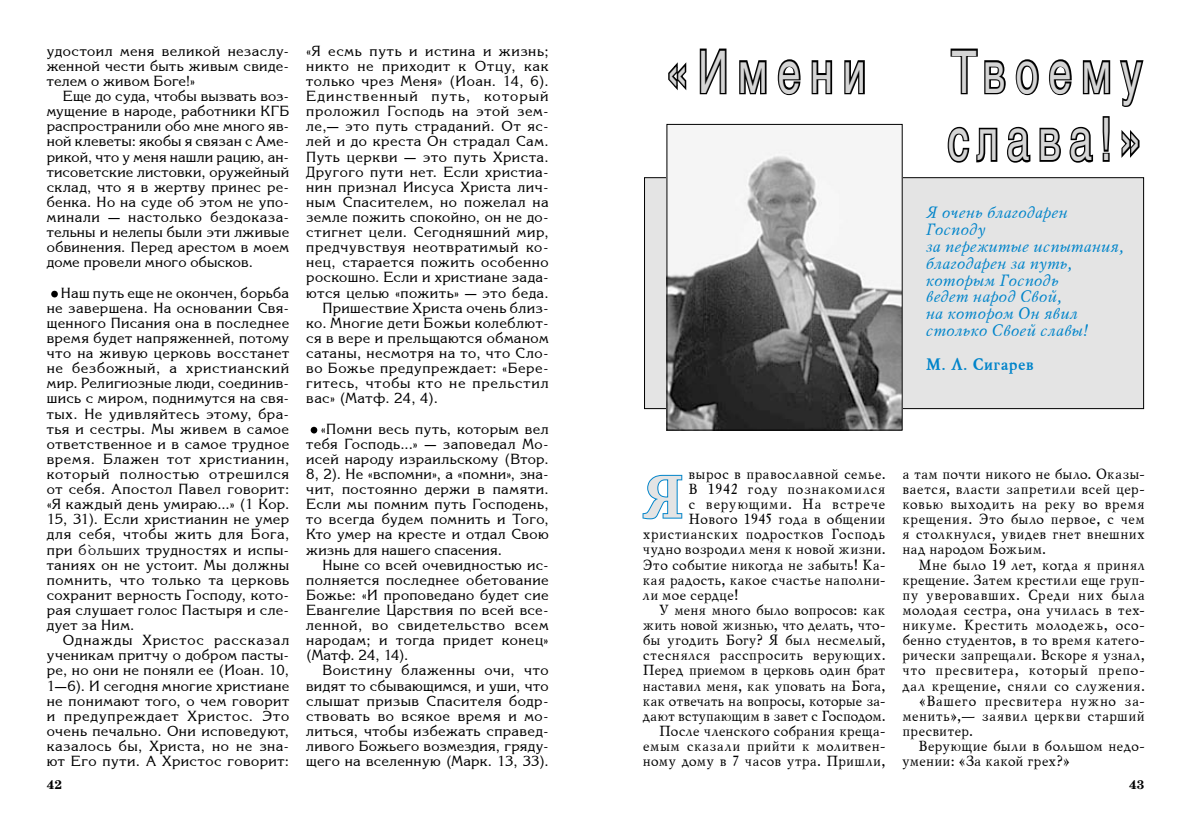
<style>
.page{position:relative;width:1191px;height:830px;background:#fff}
.page>*{position:absolute;margin:0;border:0;box-sizing:border-box;transform-origin:0 0}
.t1{font:67.5px/67.5px "Helvetica AG";letter-spacing:.18em;color:#d5d5d5;scale:.7 1}
.t2{font:67.5px "Helvetica AG";letter-spacing:.205em;color:#d5d5d5;scale:.7 1}
.t3{font:700 62.4px "Baltica";color:#e4e4e4;scale:.95 1}
.t4{font:52.5px "Korneevskaya";color:#000}
.t5{font:italic 16.5px/16.8px "Mysl";letter-spacing:.01em;color:#0084ca}
.t6{font:700 16.5px "Mysl";letter-spacing:.005em;color:#0084ca}
.t7{font:14.25px/15.1px "Korneevskaya";letter-spacing:.035em;color:#000;text-align:justify}
.t8{font:14.25px/15.1px "Mysl";letter-spacing:.025em;color:#000;text-align:justify}
.t9{font:14.25px "Mysl";letter-spacing:.005em;color:#000}
.t10{font:14.25px "Mysl";letter-spacing:.045em;color:#000}
.t11{font:14.25px "Mysl";color:#000}
.t12{font:14.25px "Korneevskaya";letter-spacing:.055em;color:#000}
.t13{font:14.25px "Mysl";letter-spacing:.05em;color:#000}
.t14{font:14.25px "Korneevskaya";letter-spacing:.085em;color:#000}
.t15{font:14.25px "Mysl";letter-spacing:.055em;color:#000}
.t16{font:700 12.6px "Shkolnaya";color:#000}
.s1{color:#17171d}
</style>
<div class="page">
<div style="left:644px;top:177px;width:499px;height:231px;background:#e4e4e4"></div>
<svg style="left:642px;top:474px;width:41px;height:46px"></svg>
<img style="left:668px;top:149px;width:232px;height:279px">
<div style="left:666px;top:124px;width:236px;height:306px;border:1px solid #000"></div>
<svg style="left:668px;top:62px;width:19px;height:28px"></svg>
<svg style="left:699px;top:48px;width:28px;height:47px"></svg>
<svg style="left:739px;top:60px;width:28px;height:35px"></svg>
<svg style="left:777px;top:59px;width:24px;height:37px"></svg>
<svg style="left:811px;top:60px;width:22px;height:35px"></svg>
<svg style="left:844px;top:60px;width:21px;height:35px"></svg>
<svg style="left:950px;top:48px;width:56px;height:47px"></svg>
<svg style="left:1015px;top:59px;width:24px;height:37px"></svg>
<svg style="left:1048px;top:59px;width:24px;height:37px"></svg>
<svg style="left:1082px;top:60px;width:29px;height:35px"></svg>
<svg style="left:1119px;top:60px;width:25px;height:47px"></svg>
<svg style="left:947px;top:126px;width:51px;height:37px"></svg>
<svg style="left:1007px;top:126px;width:24px;height:37px"></svg>
<svg style="left:1039px;top:126px;width:55px;height:37px"></svg>
<svg style="left:1102px;top:116px;width:8px;height:46px"></svg>
<svg style="left:1121px;top:130px;width:19px;height:28px"></svg>
<p class="t7" style="left:47px;top:43px;width:244px">удостоил меня великой незаслу&shy;женной чести быть живым свиде&shy;телем о живом Боге!»</p>
<p class="t7" style="left:47px;top:89px;width:244px;text-indent:16px">Еще до суда, чтобы вызвать воз&shy;мущение в народе, работники КГБ распространили обо мне много яв&shy;ной клеветы: якобы я связан с Аме&shy;рикой, что у меня нашли рацию, ан&shy;тисоветские листовки, оружейный склад, что я в жертву принес ре&shy;бенка. Но на суде об этом не упо&shy;минали — настолько бездоказа&shy;тельны и нелепы были эти лживые обвинения. Перед арестом в моем доме провели много обысков.</p>
<h3 class="t4" style="left:47px;top:248px;width:17px">.</h3>
<p class="t7" style="left:47px;top:285px;width:244px;text-indent:14px">Наш путь еще не окончен, борьба не завершена. На основании Свя&shy;щенного Писания она в последнее время будет напряженней, потому что на живую церковь восстанет не безбожный, а христианский мир. Религиозные люди, соединив&shy;шись с миром, поднимутся на свя&shy;тых. Не удивляйтесь этому, бра&shy;тья и сестры. Мы живем в самое ответственное и в самое трудное время. Блажен тот христианин, который полностью отрешился от себя. Апостол Павел говорит: «Я каждый день умираю...» (1 Кор.<br>15, 31). Если христианин не умер для себя, чтобы жить для Бога, при <span class="s1">б`ольших</span> трудностях и испы&shy;таниях он не устоит. Мы должны помнить, что только та церковь сохранит верность Господу, кото&shy;рая слушает голос Пастыря и сле&shy;дует за Ним.</p>
<p class="t7" style="left:47px;top:632px;width:244px;text-indent:16px">Однажды Христос рассказал ученикам притчу о добром пасты&shy;ре, но они не поняли ее (Иоан. 10, 1—6). И сегодня многие христиане не понимают того, о чем говорит и предупреждает Христос. Это очень печально. Они исповедуют, казалось бы, Христа, но не зна&shy;ют Его пути. А Христос говорит:</p>
<p class="t7" style="left:306px;top:43px;width:244px">«Я есмь путь и истина и жизнь;</p>
<p class="t12" style="left:306px;top:58px;width:244px">никто не приходит к Отцу, как</p>
<p class="t7" style="left:306px;top:73px;width:244px">только чрез Меня» (Иоан. 14, 6).</p>
<p class="t14" style="left:306px;top:88px;width:244px">Единственный путь, который</p>
<p class="t7" style="left:306px;top:104px;width:244px">проложил Господь на этой зем-</p>
<p class="t7" style="left:306px;top:119px;width:244px">ле,— это путь страданий. От яс-</p>
<p class="t7" style="left:306px;top:134px;width:244px">лей и до креста Он страдал Сам.</p>
<p class="t7" style="left:306px;top:149px;width:244px">Путь церкви — это путь Христа.</p>
<p class="t7" style="left:306px;top:164px;width:244px">Другого пути нет. Если христиа-</p>
<p class="t7" style="left:306px;top:179px;width:244px">нин признал Иисуса Христа лич-</p>
<p class="t7" style="left:306px;top:194px;width:244px">ным Спасителем, но пожелал на</p>
<p class="t7" style="left:306px;top:209px;width:244px">земле пожить спокойно, он не до-</p>
<p class="t7" style="left:306px;top:224px;width:244px">стигнет цели. Сегодняшний мир,</p>
<p class="t7" style="left:306px;top:240px;width:244px">предчувствуя неотвратимый ко-</p>
<p class="t7" style="left:306px;top:255px;width:244px">нец, старается пожить особенно</p>
<p class="t7" style="left:306px;top:270px;width:244px">роскошно. Если и христиане зада-</p>
<p class="t7" style="left:306px;top:285px;width:244px">ются целью «пожить» — это беда.</p>
<p class="t7" style="left:322px;top:300px;width:228px">Пришествие Христа очень близ-</p>
<p class="t7" style="left:306px;top:315px;width:244px">ко. Многие дети Божьи колеблют-</p>
<p class="t7" style="left:306px;top:330px;width:244px">ся в вере и прельщаются обманом</p>
<p class="t7" style="left:306px;top:345px;width:244px">сатаны, несмотря на то, что Сло-</p>
<p class="t7" style="left:306px;top:360px;width:244px">во Божье предупреждает: «Бере-</p>
<p class="t12" style="left:306px;top:375px;width:244px">гитесь, чтобы кто не прельстил</p>
<p class="t7" style="left:306px;top:391px;width:133px">вас» (Матф. 24, 4).</p>
<h3 class="t4" style="left:306px;top:384px;width:17px">.</h3>
<p class="t7" style="left:306px;top:421px;width:244px;text-indent:15px">«Помни весь путь, которым вел тебя Господь...» — заповедал Мо&shy;исей народу израильскому (Втор.<br>8, 2). Не «вспомни», а «помни», зна&shy;чит, постоянно держи в памяти.<br>Если мы помним путь Господень, то всегда будем помнить и Того, Кто умер на кресте и отдал Свою жизнь для нашего спасения.</p>
<p class="t7" style="left:306px;top:557px;width:244px;text-indent:16px">Ныне со всей очевидностью ис&shy;полняется последнее обетование Божье: «И проповедано будет сие Евангелие Царствия по всей все&shy;ленной, во свидетельство всем народам; и тогда придет конец» (Матф. 24, 14).</p>
<p class="t7" style="left:306px;top:662px;width:244px;text-indent:16px">Воистину блаженны очи, что видят то сбывающимся, и уши, что слышат призыв Спасителя бодр&shy;ствовать во всякое время и мо&shy;литься, чтобы избежать справед&shy;ливого Божьего возмездия, гряду&shy;щего на вселенную (Марк. 13, 33).</p>
<h1 class="t2" style="left:665px;top:39px;width:288px">«Имени</h1>
<h1 class="t1" style="left:948px;top:39px;width:279px">Твоему слава!»</h1>
<p class="t5" style="left:925px;top:205px;width:200px">Я очень благодарен<br>Господу<br>за пережитые испытания, благодарен за путь, которым Господь<br>ведет народ Свой,<br>на котором Он явил столько Своей славы!</p>
<p class="t6" style="left:925px;top:354px;width:109px">М. Л. Сигарев</p>
<h2 class="t3" style="left:642px;top:463px;width:45px">Я</h2>
<p class="t8" style="left:688px;top:466px;width:198px">вырос в православной семье.</p>
<p class="t10" style="left:688px;top:480px;width:198px">В 1942 году познакомился</p>
<p class="t15" style="left:688px;top:495px;width:198px">с верующими. На встрече</p>
<p class="t8" style="left:688px;top:511px;width:198px">Нового 1945 года в общении</p>
<p class="t8" style="left:642px;top:526px;width:244px">христианских подростков Господь</p>
<p class="t8" style="left:642px;top:542px;width:244px">чудно возродил меня к новой жизни.</p>
<p class="t8" style="left:642px;top:557px;width:244px">Это событие никогда не забыть! Ка-</p>
<p class="t8" style="left:642px;top:572px;width:244px">кая радость, какое счастье наполни-</p>
<p class="t8" style="left:642px;top:587px;width:97px">ли мое сердце!</p>
<p class="t8" style="left:658px;top:602px;width:228px">У меня много было вопросов: как</p>
<p class="t9" style="left:642px;top:616px;width:244px">жить новой жизнью, что делать, что-</p>
<p class="t8" style="left:642px;top:632px;width:244px">бы угодить Богу? Я был несмелый,</p>
<p class="t8" style="left:642px;top:647px;width:244px">стеснялся расспросить верующих.</p>
<p class="t9" style="left:642px;top:661px;width:244px">Перед приемом в церковь один брат</p>
<p class="t9" style="left:642px;top:677px;width:244px">наставил меня, как уповать на Бога,</p>
<p class="t11" style="left:642px;top:692px;width:244px">как отвечать на вопросы, которые за-</p>
<p class="t11" style="left:642px;top:707px;width:244px">дают вступающим в завет с Господом.</p>
<p class="t8" style="left:658px;top:723px;width:228px">После членского собрания креща-</p>
<p class="t8" style="left:642px;top:738px;width:244px">емым сказали прийти к молитвен-</p>
<p class="t8" style="left:642px;top:753px;width:244px">ному дому в 7 часов утра. Пришли,</p>
<p class="t8" style="left:901px;top:466px;width:244px">а там почти никого не было. Оказы&shy;вается, власти запретили всей цер&shy;ковью выходить на реку во время крещения. Это было первое, с чем я столкнулся, увидев гнет внешних над народом Божьим.</p>
<p class="t8" style="left:918px;top:557px;width:228px">Мне было 19 лет, когда я принял</p>
<p class="t8" style="left:901px;top:572px;width:244px">крещение. Затем крестили еще груп-</p>
<p class="t10" style="left:901px;top:586px;width:244px">пу уверовавших. Среди них была</p>
<p class="t8" style="left:901px;top:602px;width:244px">молодая сестра, она училась в тех-</p>
<p class="t10" style="left:901px;top:616px;width:244px">никуме. Крестить молодежь, осо-</p>
<p class="t8" style="left:901px;top:632px;width:244px">бенно студентов, в то время катего-</p>
<p class="t8" style="left:901px;top:647px;width:244px">рически запрещали. Вскоре я узнал,</p>
<p class="t13" style="left:901px;top:661px;width:244px">что пресвитера, который препо-</p>
<p class="t8" style="left:901px;top:677px;width:244px">дал крещение, сняли со служения.</p>
<p class="t8" style="left:918px;top:693px;width:228px">«Вашего пресвитера нужно за-</p>
<p class="t8" style="left:901px;top:708px;width:244px">менить»,— заявил церкви старший</p>
<p class="t8" style="left:901px;top:723px;width:72px">пресвитер.</p>
<p class="t8" style="left:918px;top:738px;width:228px">Верующие были в большом недо-</p>
<p class="t8" style="left:901px;top:753px;width:169px">умении: «За какой грех?»</p>
<p class="t16" style="left:47px;top:777px;width:9px">42</p>
<p class="t16" style="left:1129px;top:777px;width:9px">43</p>
</div>
